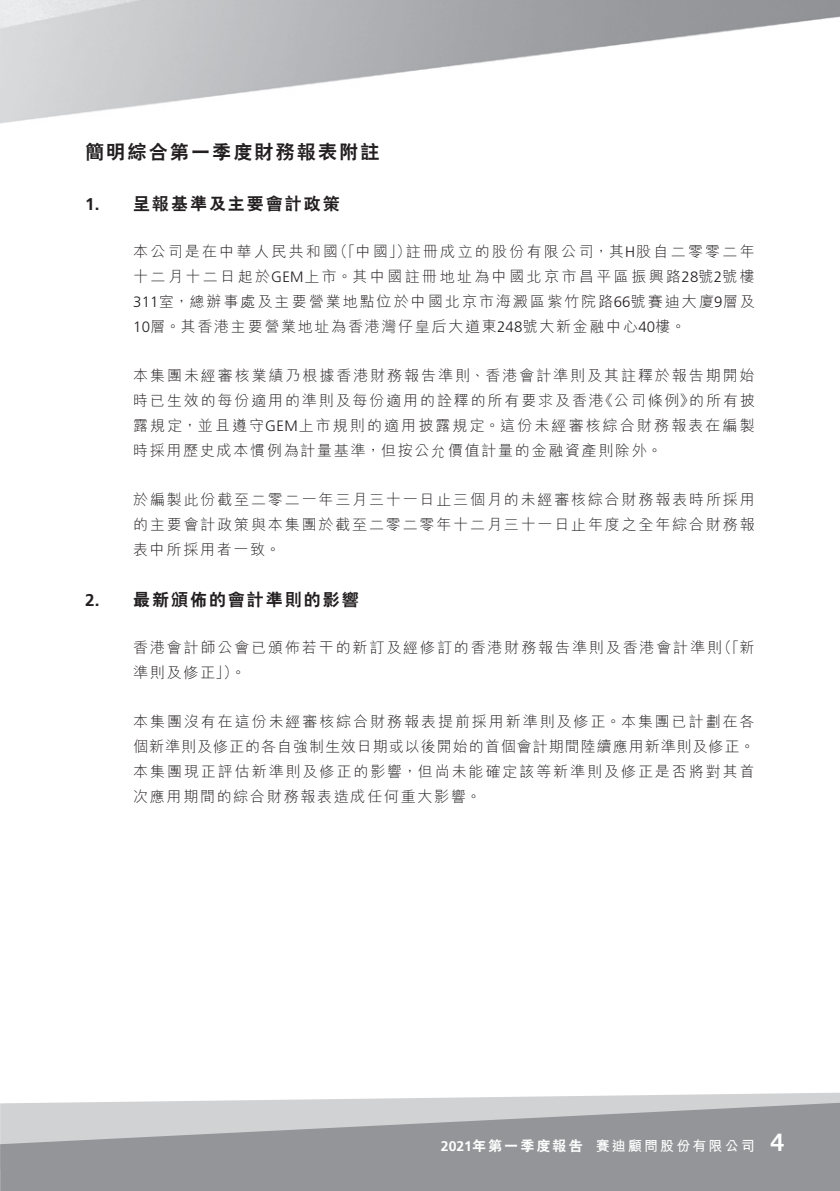
<style>
.page{position:relative;width:840px;height:1191px;background:#fff}
.page>*{position:absolute;margin:0;border:0;box-sizing:border-box;transform-origin:0 0}
.t1{font:700 24px "Trade Gothic LT Std";color:#fff}
._03_H1{font:800 19px "C Hei 2 HK";letter-spacing:.115em;color:#231f20}
._17_H1__Note{font:800 17px "C Hei 2 HK";letter-spacing:.115em;color:#231f20}
._17_H1__Note-2{font:700 17px "Frutiger LT Std";color:#231f20}
._26___P2__Note{font:300 15px/25px "M Hei HK";letter-spacing:.125em;color:#231f20}
._26___P2__Note-2{font:300 15px "M Hei HK";letter-spacing:.15em;color:#231f20}
.t2{font:800 14px "C Hei 2 HK";letter-spacing:.15em;color:#fff}
.t3{font:700 14px "M Hei HK";letter-spacing:.15em;color:#fff}
.s1{font-family:"Frutiger LT Std"}
.s2{font-family:"Frutiger LT Std";font-weight:700}
</style>
<div class="page">
<svg style="left:203px;top:1092px;width:636px;height:9px"></svg>
<svg style="left:0;top:1101px;width:839px;height:90px;background:#a2a4a7"></svg>
<p class="_03_H1" style="left:85px;top:139px;width:296px">簡明綜合第一季度財務報表附註</p>
<p class="_17_H1__Note" style="left:133px;top:192px;width:208px">呈報基準及主要會計政策</p>
<p class="_17_H1__Note-2" style="left:85px;top:194px;width:16px">1.</p>
<p class="_17_H1__Note-2" style="left:85px;top:590px;width:16px">2.</p>
<p class="_26___P2__Note" style="left:332px;top:239px;width:80px">（「中國」）</p>
<p class="_26___P2__Note" style="left:133px;top:239px;width:622px">本公司是在中華人民共和國<br>十二月十二日起於<span class="s1">GEM</span>上市。其中國註冊地址為中國北京市昌平區振興路<span class="s1">28</span>號<span class="s1">2</span>號樓<span class="s1">311</span>室，總辦事處及主要營業地點位於中國北京市海澱區紫竹院路<span class="s1">66</span>號賽迪大廈<span class="s1">9</span>層及<span class="s1">10</span>層。其香港主要營業地址為香港灣仔皇后大道東<span class="s1">248</span>號大新金融中心<span class="s1">40</span>樓。</p>
<p class="_26___P2__Note" style="left:133px;top:363px;width:623px;text-align:right">本集團未經審核業績乃根據香港財務報告準則、香港會計準則及其註釋於報告期開始的所有披</p>
<p class="_26___P2__Note-2" style="left:405px;top:241px;width:350px">註冊成立的股份有限公司，其<span class="s1">H</span>股自二零零二年</p>
<p class="_26___P2__Note" style="left:133px;top:388px;width:622px">時已生效的每份適用的準則及每份適用的詮釋的所有要求及香港<br>露規定，並且遵守<span class="s1">GEM</span>上市規則的適用披露規定。這份未經審核綜合財務報表在編製時採用歷史成本慣例為計量基準，但按公允價值計量的金融資產則除外。</p>
<p class="_26___P2__Note" style="left:133px;top:487px;width:622px;text-align:justify">於編製此份截至二零二一年三月三十一日止三個月的未經審核綜合財務報表時所採用的主要會計政策與本集團於截至二零二零年十二月三十一日止年度之全年綜合財務報表中所採用者一致。</p>
<p class="_17_H1__Note" style="left:133px;top:588px;width:227px">最新頒佈的會計準則的影響</p>
<p class="_26___P2__Note" style="left:598px;top:388px;width:98px">《公司條例》</p>
<p class="_26___P2__Note" style="left:133px;top:635px;width:590px">香港會計師公會已頒佈若干的新訂及經修訂的香港財務報告準則及香港會計準則準則及修正 。(「</p>
<p class="_26___P2__Note" style="left:133px;top:709px;width:622px;text-align:justify">本集團沒有在這份未經審核綜合財務報表提前採用新準則及修正。本集團已計劃在各個新準則及修正的各自強制生效日期或以後開始的首個會計期間陸續應用新準則及修正。本集團現正評估新準則及修正的影響，但尚未能確定該等新準則及修正是否將對其首次應用期間的綜合財務報表造成任何重大影響。</p>
<p class="_26___P2__Note" style="left:716px;top:635px;width:39px">（「新</p>
<p class="t2" style="left:440px;top:1136px;width:143px"><span class="s2">2021</span>年第一季度報告</p>
<p class="t3" style="left:595px;top:1135px;width:160px">賽迪顧問股份有限公司</p>
<h1 class="t1" style="left:770px;top:1127px;width:15px">4</h1>
</div>
